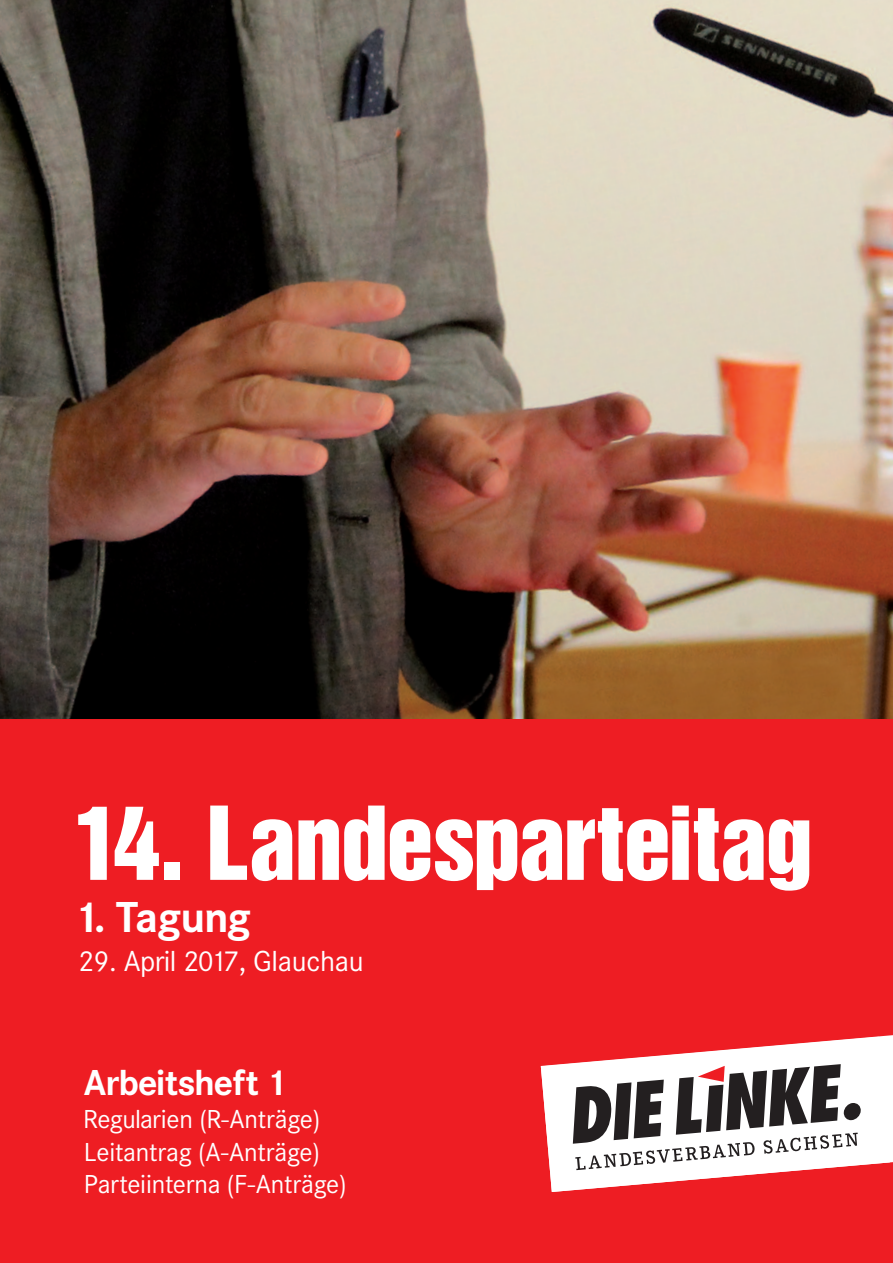
<style>
.page{position:relative;width:893px;height:1263px;background:#fff}
.page>*{position:absolute;margin:0;border:0;box-sizing:border-box;transform-origin:0 0}
.t1{font:93px "Helvetica Inserat";letter-spacing:-.025em;color:#fff}
.t2{font:700 45px "Corporate S";letter-spacing:-.025em;color:#fff}
.t3{font:700 37.5px "Corporate S";letter-spacing:-.025em;color:#fff}
.t4{font:30px "Corporate S";letter-spacing:-.015em;color:#fff}
.t5{font:27px/32.2px "Corporate S";letter-spacing:-.01em;color:#fff}
</style>
<div class="page">
<div style="left:0;top:689px;width:893px;height:574px;background:#ee1d23"></div>
<svg style="left:873px;top:1035px;width:20px;height:128px"></svg>
<svg style="left:541px;top:1037px;width:349px;height:155px;fill:#fff"></svg>
<svg style="left:573px;top:1064px;width:288px;height:106px;background:#aca8a8"></svg>
<img style="left:0;top:0;width:893px;height:719px">
<h1 class="t1" style="left:73px;top:788px;width:741px">14. Landesparteitag</h1>
<h2 class="t2" style="left:74px;top:892px;width:179px">1. Tagung</h2>
<p class="t4" style="left:78px;top:944px;width:287px">29. April 2017, Glauchau</p>
<h3 class="t3" style="left:84px;top:1061px;width:205px">Arbeitsheft 1</h3>
<p class="t5" style="left:83px;top:1103px;width:265px">Regularien (R-Anträge)<br>Leitantrag (A-Anträge)<br>Parteiinterna (F-Anträge)</p>
</div>
